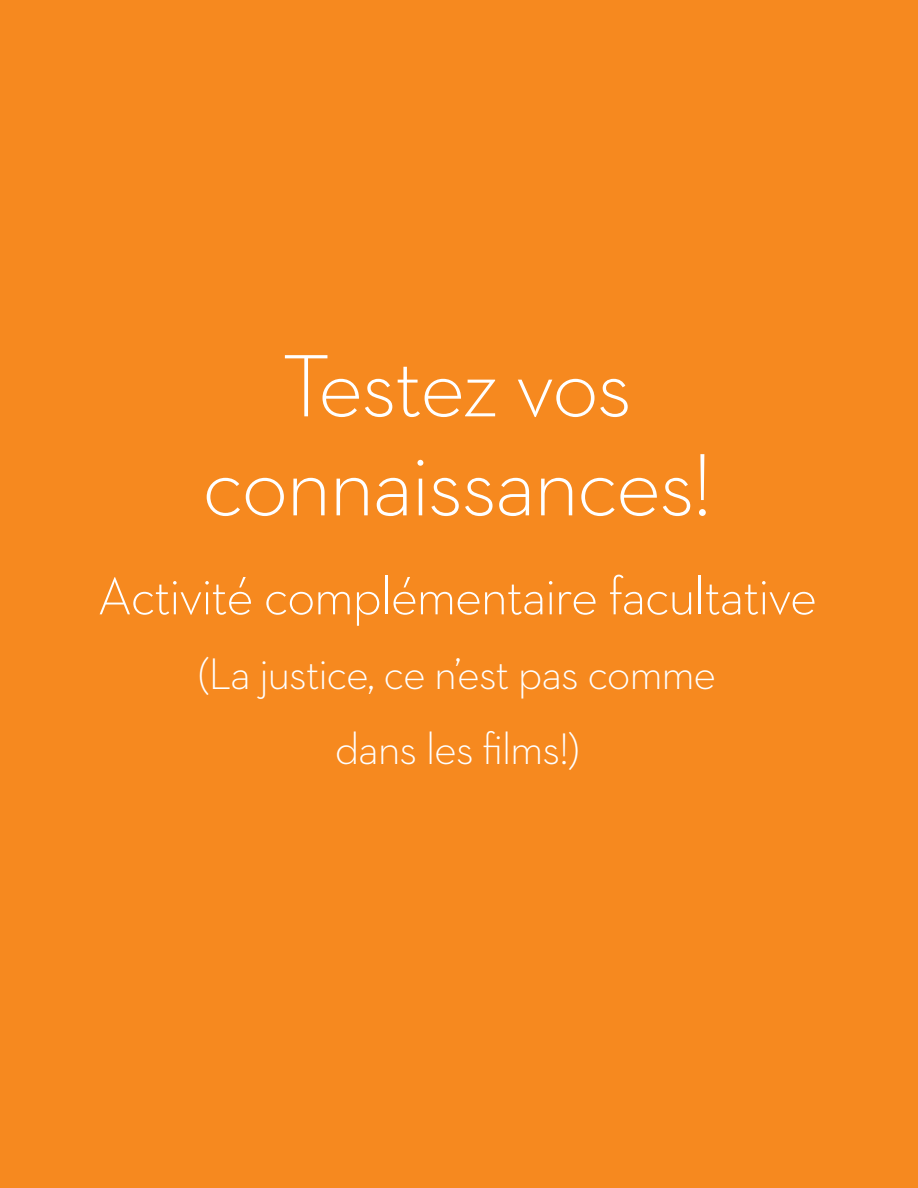
<style>
.page{position:relative;width:918px;height:1188px;background:#f6891f}
.page>*{position:absolute;margin:0;border:0;box-sizing:border-box;transform-origin:0 0}
.t1{font:300 90px/99px "Neutraface 2 Text";letter-spacing:-.03em;color:#fff;text-align:center}
.t2{font:300 54px "Neutraface 2 Text";letter-spacing:-.03em;color:#fff}
.t3{font:300 45px/75px "Neutraface 2 Text";letter-spacing:-.03em;color:#fff;text-align:center}
</style>
<div class="page">
<h1 class="t1" style="left:202px;top:335px;width:512px">Testez vos connaissances!</h1>
<p class="t2" style="left:97px;top:562px;width:721px">Activité complémentaire facultative</p>
<p class="t3" style="left:198px;top:636px;width:519px">(La justice, ce n’est pas comme dans les films!)</p>
</div>
